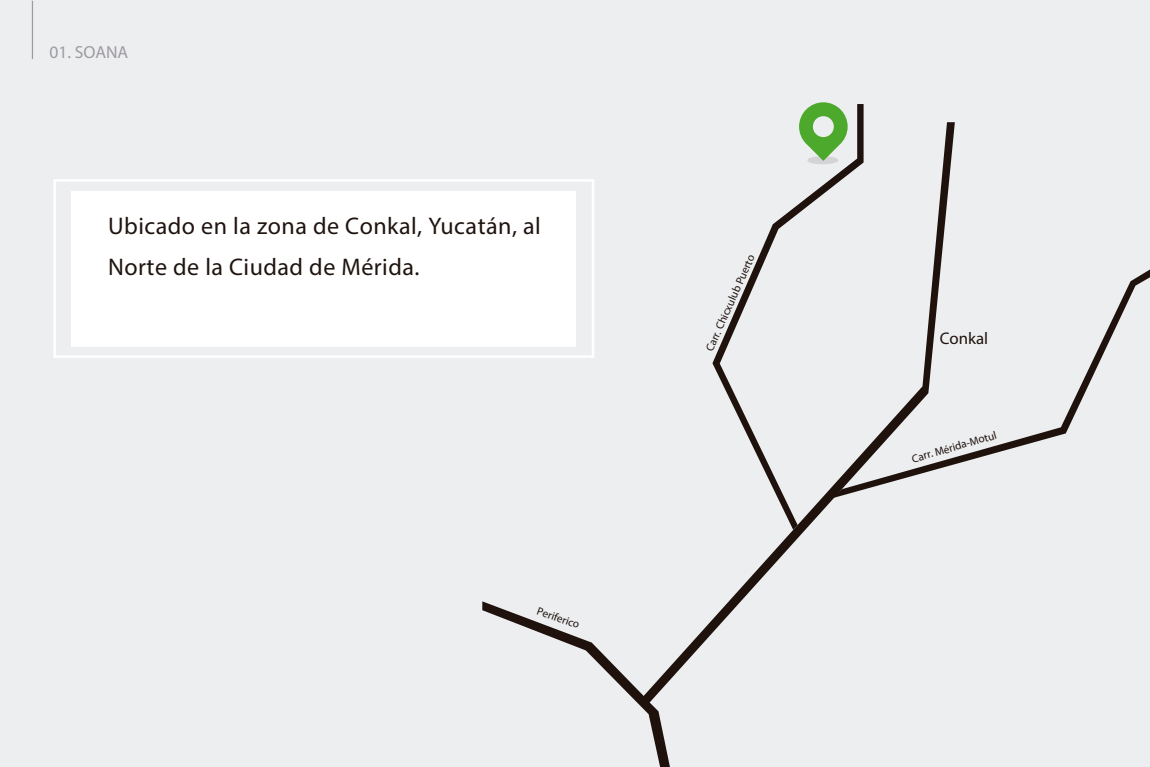
<style>
.page{position:relative;width:1150px;height:767px;background:#fff}
.page>*{position:absolute;margin:0;border:0;box-sizing:border-box;transform-origin:0 0}
.t1{font:24.12px/40.4px "Myriad Pro";letter-spacing:.02em;color:#1f1410}
.t2{font:17.5px "Myriad Pro";color:#9d9ba0}
.t3{font:16.88px "Myriad Pro";color:#1f120d}
.t4{font:11.25px "Myriad Pro";color:#1f120d}
</style>
<div class="page">
<div style="left:0;top:0;width:1149px;height:766px;background:#edeef0"></div>
<svg style="left:482px;top:122px;width:472px;height:644px"></svg>
<svg style="left:712px;top:104px;width:151px;height:425px"></svg>
<svg style="left:831px;top:269px;width:318px;height:229px"></svg>
<div style="left:807px;top:156px;width:31px;height:8px;background:#d4d3d6;border-radius:50%"></div>
<svg style="left:799px;top:102px;width:48px;height:59px"></svg>
<div style="left:71px;top:190px;width:505px;height:156px;background:#fff"></div>
<div style="left:53px;top:179px;width:541px;height:179px;border:2px solid #fff"></div>
<hr style="left:32px;top:1px;width:1px;height:58px;background:#9d9ba0">
<p class="t2" style="left:50px;top:41px;width:80px">01. SOANA</p>
<p class="t1" style="left:108px;top:205px;width:434px">Ubicado en la zona de Conkal, Yucatán, al<br>Norte de la Ciudad de Mérida.</p>
<p class="t4" style="left:540px;top:603px;width:46px;rotate:20deg">Periferico</p>
<p class="t4" style="left:702px;top:348px;width:106px;rotate:-66deg">Carr. Chicxulub Puerto</p>
<p class="t3" style="left:939px;top:328px;width:50px">Conkal</p>
<p class="t4" style="left:910px;top:452px;width:89px;rotate:-16deg">Carr. Mérida-Motul</p>
</div>
